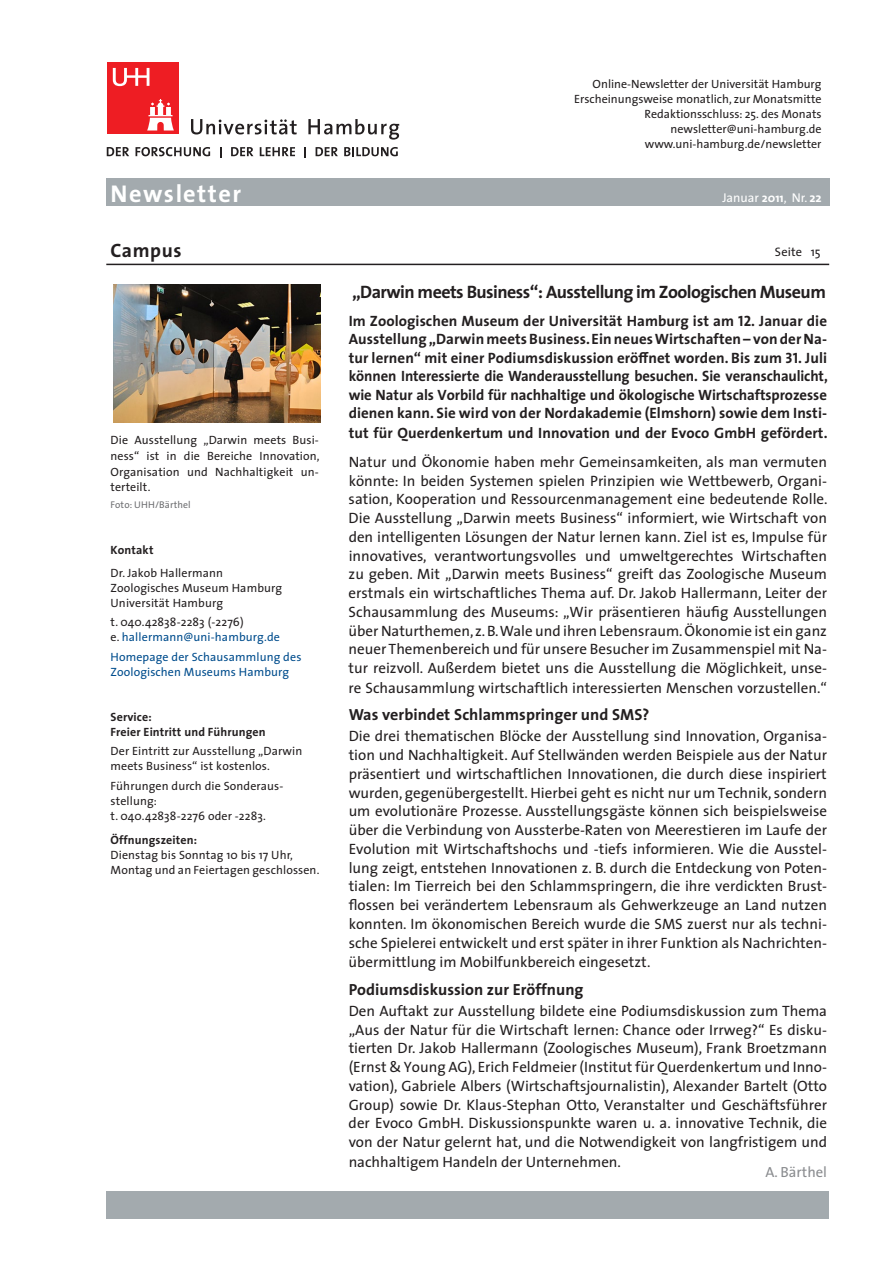
<style>
.page{position:relative;width:893px;height:1263px;background:#fff}
.page>*{position:absolute;margin:0;border:0;box-sizing:border-box;transform-origin:0 0}
.t1{font:700 24.3px "The Sans";letter-spacing:.06em;color:#fff}
.t2{font:700 19.5px "The Sans";letter-spacing:.03em;color:#231f20}
.t3{font:700 18px "The Sans";letter-spacing:-.03em;color:#231f20}
.t4{font:700 16.2px "The Sans";color:#231f20}
.t5{font:15px/18.8px "The Sans";color:#231f20;text-align:justify}
.t6{font:700 15px/18.6px "The Sans";letter-spacing:.005em;color:#231f20;text-align:justify}
.t7{font:14.7px "The Sans";color:#8a8c8f}
.t8{font:12.75px "The Sans";color:#fff}
.t9{font:12.3px "The Sans";letter-spacing:.01em;color:#231f20}
.t10{font:12px/15px "The Sans";letter-spacing:.01em;color:#231f20}
.t11{font:700 12px/15px "The Sans";letter-spacing:.01em;color:#231f20}
.t12{font:12px/15px "The Sans";letter-spacing:.01em;color:#004d8d}
.t13{font:9.75px "The Sans";letter-spacing:.01em;color:#6c6d70}
.s1{font-weight:700;font-size:12.3px}
.s2{font-weight:700}
.s3{color:#004d8d}
.s4{font-family:"The Sans Bold Caps";font-weight:400}
</style>
<div class="page">
<svg style="left:191px;top:119px;width:106px;height:15px"></svg>
<svg style="left:308px;top:119px;width:91px;height:21px"></svg>
<div style="left:107px;top:63px;width:72px;height:71px;background:#ee1d23"></div>
<svg style="left:147px;top:99px;width:27px;height:31px"></svg>
<svg style="left:113px;top:68px;width:36px;height:18px"></svg>
<svg style="left:107px;top:147px;width:22px;height:9px"></svg>
<svg style="left:136px;top:147px;width:74px;height:9px"></svg>
<svg style="left:231px;top:147px;width:22px;height:9px"></svg>
<svg style="left:260px;top:147px;width:35px;height:9px"></svg>
<svg style="left:316px;top:147px;width:22px;height:9px"></svg>
<svg style="left:344px;top:147px;width:54px;height:9px"></svg>
<div style="left:106px;top:179px;width:723px;height:27px;background:#a3aaae"></div>
<div style="left:106px;top:1191px;width:723px;height:27px;background:#a3aaae"></div>
<hr style="left:106px;top:264px;width:723px;height:1px;background:#231f20">
<img style="left:113px;top:285px;width:208px;height:138px">
<p class="t10" style="left:574px;top:76px;width:249px;text-align:right">Online-Newsletter der Universität Hamburg Erscheinungsweise monatlich, zur Monatsmitte Redaktionsschluss: 25. des Monats newsletter@uni-hamburg.de www.uni-hamburg.de/newsletter</p>
<h1 class="t1" style="left:111px;top:173px;width:132px">Newsletter</h1>
<p class="t8" style="left:722px;top:187px;width:101px">Januar <span class="s1">2011</span>, Nr. <span class="s2">22</span></p>
<h2 class="t2" style="left:111px;top:234px;width:72px">Campus</h2>
<p class="t10" style="left:111px;top:432px;width:210px;line-height:15.8px">Die Ausstellung „Darwin meets Busi&shy;ness“ ist in die Bereiche Innovation,<br>Organisation und Nachhaltigkeit un&shy;terteilt.</p>
<p class="t13" style="left:111px;top:496px;width:82px">Foto: UHH/Bärthel</p>
<p class="t11" style="left:111px;top:542px;width:44px">Kontakt</p>
<p class="t10" style="left:111px;top:565px;width:173px">Dr. Jakob Hallermann<br>Zoologisches Museum Hamburg<br>Universität Hamburg</p>
<p class="t10" style="left:111px;top:614px;width:171px">t. 040.42838-2283 (-2276)<br>e. <span class="s3">hallermann@uni-hamburg.de</span></p>
<p class="t12" style="left:111px;top:649px;width:192px">Homepage der Schausammlung des<br>Zoologischen Museums Hamburg</p>
<p class="t11" style="left:111px;top:709px;width:157px">Service:<br>Freier Eintritt und Führungen</p>
<p class="t10" style="left:111px;top:743px;width:193px">Der Eintritt zur Ausstellung „Darwin meets Business“ ist kostenlos.</p>
<p class="t10" style="left:111px;top:778px;width:174px">Führungen durch die Sonderaus&shy;stellung:<br>t. 040.42838-2276 oder -2283.</p>
<p class="t11" style="left:111px;top:832px;width:88px">Öffnungszeiten:</p>
<p class="t10" style="left:111px;top:847px;width:210px">Dienstag bis Sonntag 10 bis 17 Uhr,<br>Montag und an Feiertagen geschlossen.</p>
<p class="t9" style="left:775px;top:242px;width:29px">Seite</p>
<p class="t3" style="left:352px;top:277px;width:475px">„Darwin meets Business“: Ausstellung im Zoologischen Museum</p>
<p class="t6" style="left:349px;top:311px;width:481px">Im Zoologischen Museum der Universität Hamburg ist am <span class="s4">12.</span> Januar die Ausstellung „Darwin meets Business. Ein neues Wirtschaften – von der Na&shy;tur lernen“ mit einer Podiumsdiskussion eröff-net worden. Bis zum <span class="s4">31.</span> Juli können Interessierte die Wanderausstellung besuchen. Sie veranschaulicht, wie Natur als Vorbild für nachhaltige und ökologische Wirtschaftsprozesse dienen kann. Sie wird von der Nordakademie (Elmshorn) sowie dem Insti&shy;tut für Querdenkertum und Innovation und der Evoco GmbH gefördert.</p>
<p class="t5" style="left:349px;top:452px;width:480px;text-align:left">Natur und Ökonomie haben mehr Gemeinsamkeiten, als man vermuten könnte: In beiden Systemen spielen Prinzipien wie Wettbewerb, Organi&shy;sation, Kooperation und Ressourcenmanagement eine bedeutende Rolle.<br>Die Ausstellung „Darwin meets Business“ informiert, wie Wirtschaft von den intelligenten Lösungen der Natur lernen kann. Ziel ist es, Impulse für innovatives, verantwortungsvolles und umweltgerechtes Wirtschaften zu geben. Mit „Darwin meets Business“ greift das Zoologische Museum erstmals ein wirtschaftliches Thema auf. Dr. Jakob Hallermann, Leiter der Schausammlung des Museums: „Wir präsentieren häufig Ausstellungen über Naturthemen, z. B. Wale und ihren Lebensraum. Ökonomie ist ein ganz neuer Themenbereich und für unsere Besucher im Zusammenspiel mit Na&shy;tur reizvoll. Außerdem bietet uns die Ausstellung die Möglichkeit, unse&shy;re Schausammlung wirtschaftlich interessierten Menschen vorzustellen.“</p>
<p class="t4" style="left:349px;top:701px;width:302px">Was verbindet Schlammspringer und SMS?</p>
<p class="t5" style="left:349px;top:726px;width:480px">Die drei thematischen Blöcke der Ausstellung sind Innovation, Organisa&shy;tion und Nachhaltigkeit. Auf Stellwänden werden Beispiele aus der Natur präsentiert und wirtschaftlichen Innovationen, die durch diese inspiriert wurden, gegenübergestellt. Hierbei geht es nicht nur um Technik, sondern um evolutionäre Prozesse. Ausstellungsgäste können sich beispielsweise über die Verbindung von Aussterbe-Raten von Meerestieren im Laufe der Evolution mit Wirtschaftshochs und -tiefs informieren. Wie die Ausstel&shy;lung zeigt, entstehen Innovationen z. B. durch die Entdeckung von Poten&shy;tialen: Im Tierreich bei den Schlammspringern, die ihre verdickten Brust&shy;flossen bei verändertem Lebensraum als Gehwerkzeuge an Land nutzen konnten. Im ökonomischen Bereich wurde die SMS zuerst nur als techni&shy;sche Spielerei entwickelt und erst später in ihrer Funktion als Nachrichten&shy;übermittlung im Mobilfunkbereich eingesetzt.</p>
<p class="t4" style="left:349px;top:976px;width:236px">Podiumsdiskussion zur Eröffnung</p>
<p class="t5" style="left:349px;top:1001px;width:480px">Den Auftakt zur Ausstellung bildete eine Podiumsdiskussion zum Thema „Aus der Natur für die Wirtschaft lernen: Chance oder Irrweg?“ Es disku&shy;tierten Dr. Jakob Hallermann (Zoologisches Museum), Frank Broetzmann (Ernst &amp; Young AG), Erich Feldmeier (Institut für Querdenkertum und Inno&shy;vation), Gabriele Albers (Wirtschaftsjournalistin), Alexander Bartelt (Otto Group) sowie Dr. Klaus-Stephan Otto, Veranstalter und Geschäftsführer der Evoco GmbH. Diskussionspunkte waren u. a. innovative Technik, die von der Natur gelernt hat, und die Notwendigkeit von langfristigem und nachhaltigem Handeln der Unternehmen.</p>
<p class="t9" style="left:811px;top:242px;width:11px">15</p>
<p class="t7" style="left:765px;top:1159px;width:63px">A. Bärthel</p>
</div>
